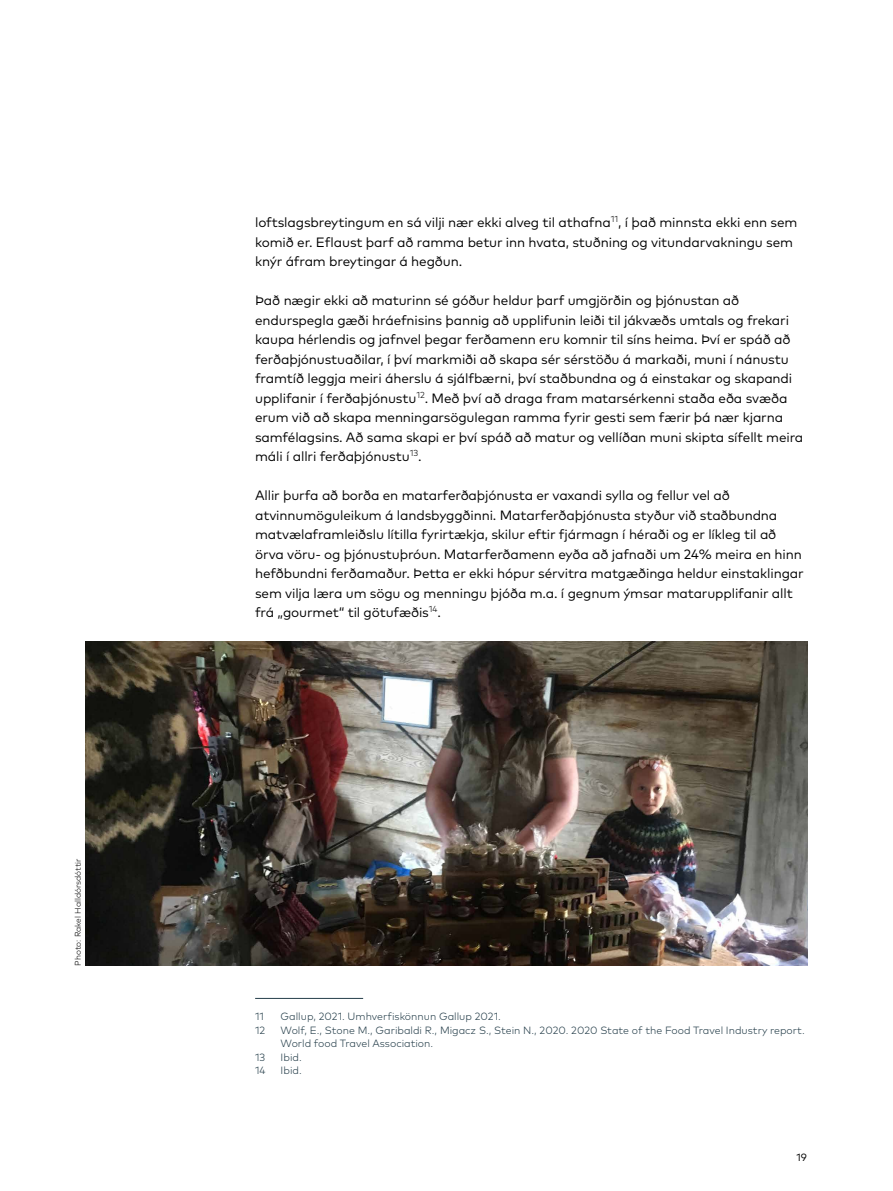
<style>
.page{position:relative;width:893px;height:1191px;background:#fff}
.page>*{position:absolute;margin:0;border:0;box-sizing:border-box;transform-origin:0 0}
.t1{font:13.5px/19.5px "Mark Pro";letter-spacing:-.01em;color:#000}
.t2{font:300 10.5px/13.5px "Mark Pro";color:#243d49}
.t3{font:10.5px "Mark Pro";color:#000}
.t4{font:300 8.25px "Mark Pro";color:#000}
</style>
<div class="page">
<hr style="left:255px;top:998px;width:108px;height:1px;background:#243d49">
<img style="left:85px;top:641px;width:723px;height:324px">
<p class="t4" style="left:72px;top:965px;width:109px;rotate:-90deg">Photo: Rakel Halldórsdóttir</p>
<p class="t1" style="left:255px;top:211px;width:544px">loftslagsbreytingum en sá vilji nær ekki alveg til athafna<sup>11</sup>, í það minnsta ekki enn sem komið er. Eflaust þarf að ramma betur inn hvata, stuðning og vitundarvakningu sem knýr áfram breytingar á hegðun.</p>
<p class="t1" style="left:255px;top:289px;width:550px">Það nægir ekki að maturinn sé góður heldur þarf umgjörðin og þjónustan að endurspegla gæði hráefnisins þannig að upplifunin leiði til jákvæðs umtals og frekari kaupa hérlendis og jafnvel þegar ferðamenn eru komnir til síns heima. Því er spáð að ferðaþjónustuaðilar, í því markmiði að skapa sér sérstöðu á markaði, muni í nánustu framtíð leggja meiri áherslu á sjálfbærni, því staðbundna og á einstakar og skapandi upplifanir í ferðaþjónustu<sup>12</sup>. Með því að draga fram matarsérkenni staða eða svæða erum við að skapa menningarsögulegan ramma fyrir gesti sem færir þá nær kjarna samfélagsins. Að sama skapi er því spáð að matur og vellíðan muni skipta sífellt meira máli í allri ferðaþjónustu<sup>13</sup>.</p>
<p class="t1" style="left:255px;top:484px;width:550px">Allir þurfa að borða en matarferðaþjónusta er vaxandi sylla og fellur vel að atvinnumöguleikum á landsbyggðinni. Matarferðaþjónusta styður við staðbundna matvælaframleiðslu lítilla fyrirtækja, skilur eftir fjármagn í héraði og er líkleg til að örva vöru- og þjónustuþróun. Matarferðamenn eyða að jafnaði um 24% meira en hinn hefðbundni ferðamaður. Þetta er ekki hópur sérvitra matgæðinga heldur einstaklingar sem vilja læra um sögu og menningu þjóða m.a. í gegnum ýmsar matarupplifanir allt frá „gourmet“ til götufæðis<sup>14</sup>.</p>
<p class="t2" style="left:255px;top:1009px;width:10px">11</p>
<p class="t2" style="left:281px;top:1009px;width:222px">Gallup, 2021. Umhverfiskönnun Gallup 2021.</p>
<p class="t2" style="left:255px;top:1022px;width:12px">12</p>
<p class="t2" style="left:281px;top:1022px;width:526px">Wolf, E., Stone M., Garibaldi R., Migacz S., Stein N., 2020. 2020 State of the Food Travel Industry report.<br>World food Travel Association.</p>
<p class="t2" style="left:255px;top:1049px;width:12px">13</p>
<p class="t2" style="left:281px;top:1049px;width:23px">Ibid.</p>
<p class="t2" style="left:255px;top:1063px;width:12px">14</p>
<p class="t2" style="left:281px;top:1063px;width:23px">Ibid.</p>
<p class="t3" style="left:796px;top:1149px;width:12px">19</p>
</div>
